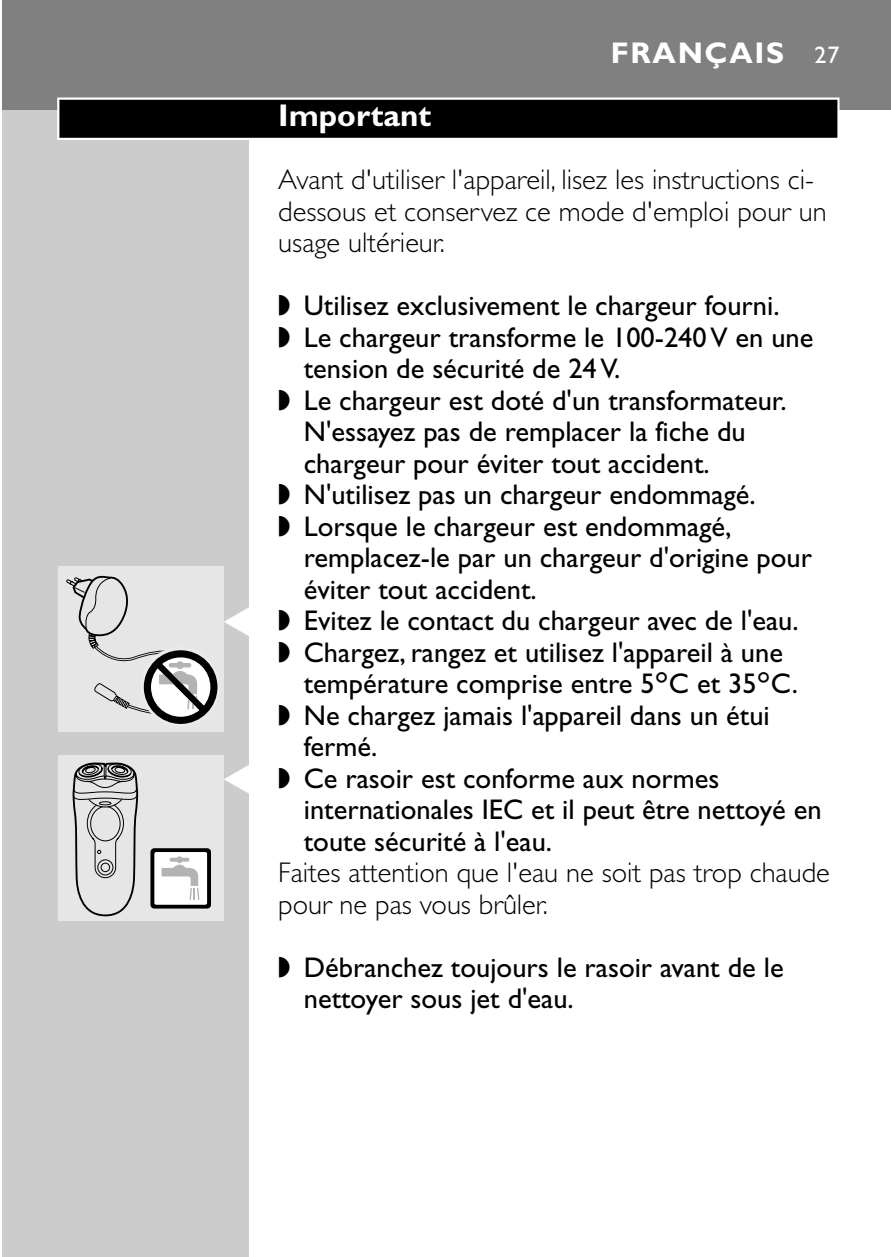
<style>
.page{position:relative;width:891px;height:1257px;background:#fff}
.page>*{position:absolute;margin:0;border:0;box-sizing:border-box;transform-origin:0 0}
.t1{font:700 31.5px "Gill Sans";color:#fff}
.t2{font:700 30px "Gill Sans";letter-spacing:.055em;color:#fff}
.t3{font:28.5px/31.5px "Gill Sans";color:#000}
.t4{font:300 28.5px/31.5px "Gill Sans";color:#000}
.s1{font-weight:400;font-size:24px}
.s2{font-family:"Philips Tape";font-size:54px;color:#fff}
.s3{font-family:"Philips Ll Font Plain"}
</style>
<div class="page">
<div style="left:2px;top:110px;width:247px;height:1147px;background:#ccc"></div>
<div style="left:2px;top:0;width:889px;height:110px;background:#808080"></div>
<svg style="left:57px;top:98px;width:783px;height:42px;fill:#fff"></svg>
<div style="left:59px;top:100px;width:778px;height:38px;background:#000"></div>
<div style="left:58px;top:567px;width:165px;height:165px;background:#e6e6e6"></div>
<div style="left:141px;top:647px;width:79px;height:80px;border:6px solid #eaeaea;border-radius:50%"></div>
<div style="left:144px;top:650px;width:73px;height:74px;background:#000;border-radius:50%"></div>
<svg style="left:66px;top:575px;width:144px;height:151px"></svg>
<div style="left:58px;top:756px;width:165px;height:165px;background:#e6e6e6"></div>
<svg style="left:72px;top:762px;width:67px;height:155px"></svg>
<svg style="left:150px;top:848px;width:61px;height:61px;background:#b8b8b8"></svg>
<p class="t2" style="left:611px;top:42px;width:230px">FRANÇAIS <span class="s1">27</span></p>
<p class="t1" style="left:278px;top:104px;width:155px">Important</p>
<p class="t4" style="left:278px;top:166px;width:550px">Avant d'utiliser l'appareil, lisez les instructions ci&shy;dessous et conservez ce mode d'emploi pour un usage ultérieur.</p>
<p class="t3" style="left:278px;top:292px;width:503px">◗ Utilisez exclusivement le chargeur fourni.</p>
<p class="t3" style="left:278px;top:324px;width:537px">◗ Le chargeur transforme le 100-240 V en une</p>
<p class="t3" style="left:304px;top:355px;width:318px">tension de sécurité de 24 V.</p>
<p class="t3" style="left:278px;top:387px;width:510px">◗ Le chargeur est doté d'un transformateur.</p>
<p class="t3" style="left:304px;top:418px;width:444px">N'essayez pas de remplacer la fiche du</p>
<p class="t3" style="left:304px;top:450px;width:407px">chargeur pour éviter tout accident.</p>
<p class="t3" style="left:278px;top:481px;width:479px">◗ N'utilisez pas un chargeur endommagé.</p>
<p class="t3" style="left:278px;top:513px;width:455px">◗ Lorsque le chargeur est endommagé,</p>
<p class="t3" style="left:304px;top:544px;width:510px">remplacez-le par un chargeur d'origine pour</p>
<p class="t3" style="left:304px;top:576px;width:235px">éviter tout accident.</p>
<p class="t3" style="left:219px;top:607px;width:582px"><span class="s2">C</span> ◗ Evitez le contact du chargeur avec de l'eau.</p>
<p class="t3" style="left:278px;top:639px;width:506px">◗ Chargez, rangez et utilisez l'appareil à une</p>
<p class="t3" style="left:304px;top:670px;width:496px">température comprise entre 5<span class="s3">c</span>C et 35<span class="s3">c</span>C.</p>
<p class="t3" style="left:278px;top:702px;width:493px">◗ Ne chargez jamais l'appareil dans un étui</p>
<p class="t3" style="left:304px;top:733px;width:75px">fermé.</p>
<p class="t3" style="left:219px;top:765px;width:502px"><span class="s2">C</span> ◗ Ce rasoir est conforme aux normes</p>
<p class="t3" style="left:304px;top:796px;width:519px">internationales IEC et il peut être nettoyé en</p>
<p class="t3" style="left:304px;top:828px;width:250px">toute sécurité à l'eau.</p>
<p class="t4" style="left:278px;top:859px;width:553px">Faites attention que l'eau ne soit pas trop chaude pour ne pas vous brûler.</p>
<p class="t3" style="left:304px;top:954px;width:481px;text-indent:-26px">◗ Débranchez toujours le rasoir avant de le nettoyer sous jet d'eau.</p>
</div>
